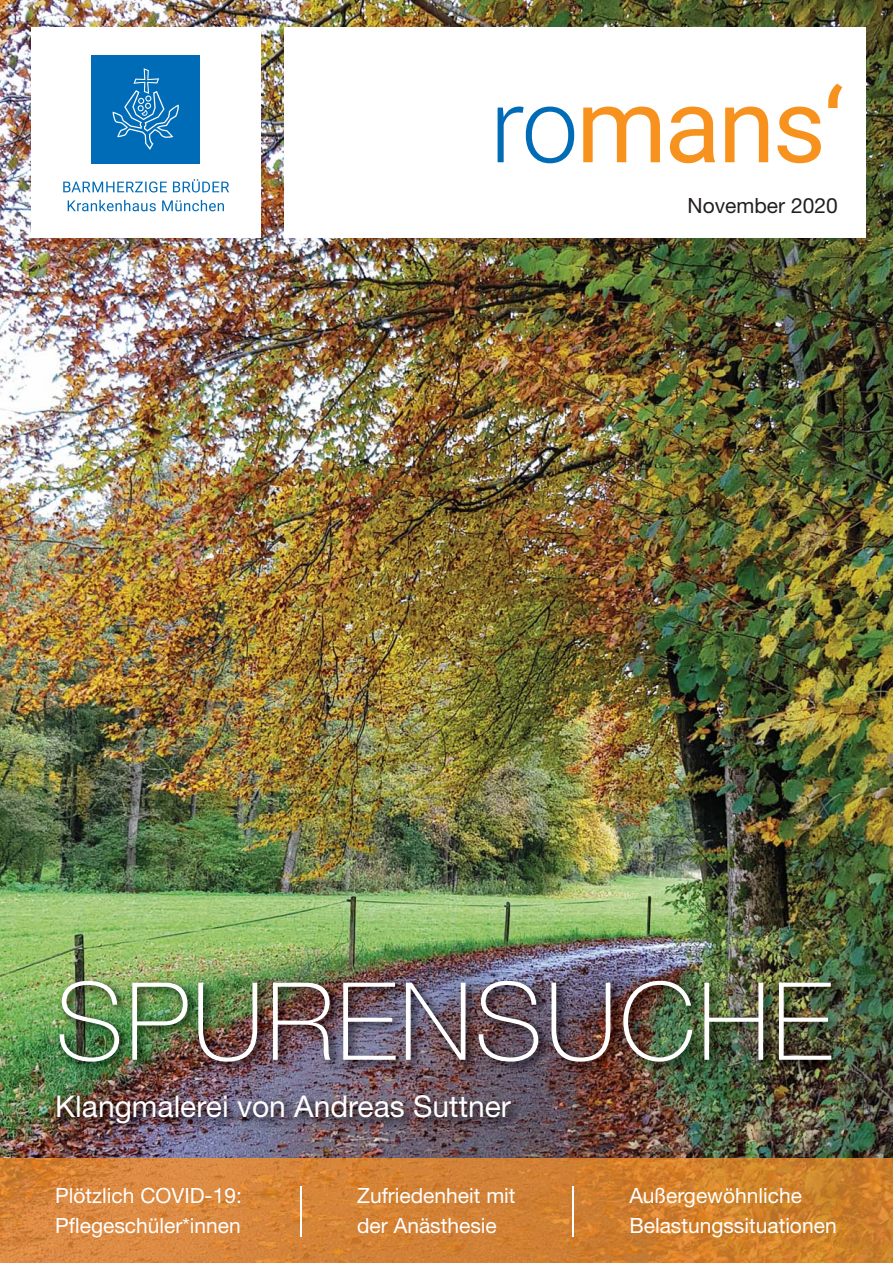
<style>
.page{position:relative;width:893px;height:1263px;background:#fff}
.page>*{position:absolute;margin:0;border:0;box-sizing:border-box;transform-origin:0 0}
.t1{font:100 108px "Helvetica Neue";letter-spacing:.02em;color:#fff}
.t2{font:30px "Helvetica Neue";color:#fff}
.t3{font:21px/30px "Helvetica Neue";color:#fff}
.t4{font:21px "Helvetica Neue";color:#231f20}
</style>
<div class="page">
<img style="left:0;top:0;width:893px;height:1159px">
<svg style="left:0;top:1159px;width:893px;height:104px;background:#d38335"></svg>
<hr style="left:573px;top:1186px;width:1px;height:50px;background:#fff">
<hr style="left:300px;top:1186px;width:2px;height:50px;background:#fff">
<div style="left:284px;top:28px;width:581px;height:210px;background:#fff"></div>
<svg style="left:583px;top:84px;width:259px;height:79px"></svg>
<svg style="left:498px;top:107px;width:76px;height:56px"></svg>
<div style="left:31px;top:28px;width:229px;height:210px;background:#fff"></div>
<div style="left:91px;top:55px;width:109px;height:108px;background:#006cb7"></div>
<svg style="left:113px;top:68px;width:66px;height:82px"></svg>
<svg style="left:68px;top:200px;width:156px;height:11px"></svg>
<svg style="left:63px;top:179px;width:166px;height:13px"></svg>
<img style="left:54px;top:977px;width:789px;height:159px">
<p class="t4" style="left:687px;top:198px;width:152px">November 2020</p>
<h1 class="t1" style="left:55px;top:983px;width:779px">SPURENSUCHE</h1>
<h2 class="t2" style="left:55px;top:1095px;width:457px">Klangmalerei von Andreas Suttner</h2>
<p class="t3" style="left:55px;top:1182px;width:188px">Plötzlich COVID-19:<br>Pflegeschüler*innen</p>
<p class="t3" style="left:629px;top:1182px;width:209px">Außergewöhnliche<br>Belastungssituationen</p>
<p class="t3" style="left:357px;top:1182px;width:160px">Zufriedenheit mit der Anästhesie</p>
</div>
